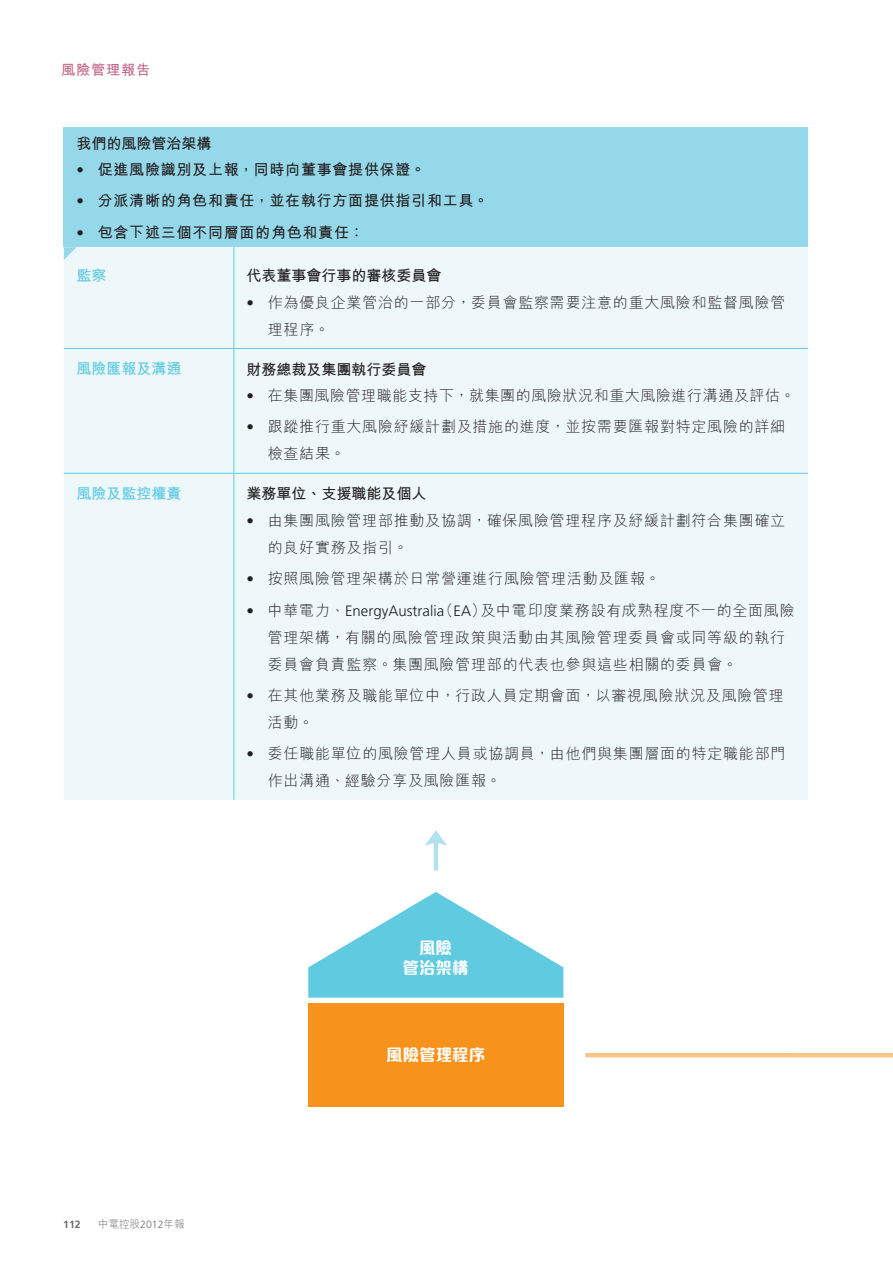
<style>
.page{position:relative;width:893px;height:1263px;background:#fff}
.page>*{position:absolute;margin:0;border:0;box-sizing:border-box;transform-origin:0 0}
.t1{font:16.5px/19.8px "M Elle HK Xbold B5 pc H";color:#fff;text-align:center}
.t2{font:300 15px/27px "M Hei HK";letter-spacing:.05em;color:#231f20}
.t3{font:700 15px "M Hei HK";letter-spacing:.05em;color:#231f20}
.t4{font:700 15px "M Hei HK";color:#231f20}
.t5{font:700 15px "M Hei HK";color:#60cae1}
.t6{font:700 14.25px "M Hei HK";letter-spacing:.05em;color:#c16989}
.t7{font:300 10.5px "M Hei HK";color:#6c6d70}
.t8{font:700 10.5px "Frutiger LT Std";color:#6c6d70}
.s1{font-family:"Frutiger LT Std";font-weight:400}
.s2{font-family:"Frutiger LT Std"}
</style>
<div class="page">
<div style="left:64px;top:128px;width:744px;height:119px;background:#95d8e9"></div>
<div style="left:64px;top:247px;width:744px;height:553px;background:#eef8fb"></div>
<hr style="left:233px;top:247px;width:1px;height:101px;background:#60cae1">
<hr style="left:64px;top:348px;width:170px;height:1px;background:#60cae1">
<hr style="left:234px;top:348px;width:574px;height:1px;background:#60cae1">
<hr style="left:233px;top:349px;width:1px;height:124px;background:#60cae1">
<hr style="left:64px;top:473px;width:170px;height:1px;background:#60cae1">
<hr style="left:234px;top:473px;width:574px;height:1px;background:#60cae1">
<hr style="left:233px;top:474px;width:1px;height:326px;background:#60cae1">
<svg style="left:64px;top:247px;width:12px;height:13px"></svg>
<svg style="left:308px;top:892px;width:255px;height:106px"></svg>
<div style="left:308px;top:1003px;width:256px;height:103px;background:#f7931d"></div>
<svg style="left:425px;top:830px;width:22px;height:41px"></svg>
<hr style="left:585px;top:1053px;width:308px;height:4px;background:#fdc689">
<p class="t6" style="left:61px;top:60px;width:91px">風險管理報告</p>
<p class="t4" style="left:77px;top:132px;width:137px">我們的風險管治架構</p>
<p class="t3" style="left:77px;top:159px;width:351px"><span class="s1">•</span> 促進風險識別及上報，同時向董事會提供保證。</p>
<p class="t3" style="left:77px;top:190px;width:414px"><span class="s1">•</span> 分派清晰的角色和責任，並在執行方面提供指引和工具。</p>
<p class="t3" style="left:77px;top:221px;width:289px"><span class="s1">•</span> 包含下述三個不同層面的角色和責任：</p>
<p class="t5" style="left:77px;top:265px;width:32px">監察</p>
<p class="t4" style="left:247px;top:265px;width:196px">代表董事會行事的審核委員會</p>
<p class="t2" style="left:268px;top:288px;width:519px;text-indent:-21px"><span class="s2">•</span> 作為優良企業管治的一部分，委員會監察需要注意的重大風險和監督風險管理程序。</p>
<p class="t5" style="left:77px;top:357px;width:106px">風險匯報及溝通</p>
<p class="t4" style="left:247px;top:358px;width:181px">財務總裁及集團執行委員會</p>
<p class="t2" style="left:247px;top:382px;width:550px"><span class="s2">•</span> 在集團風險管理職能支持下，就集團的風險狀況和重大風險進行溝通及評估。</p>
<p class="t2" style="left:268px;top:413px;width:519px;text-indent:-21px"><span class="s2">•</span> 跟蹤推行重大風險紓緩計劃及措施的進度，並按需要匯報對特定風險的詳細檢查結果。</p>
<p class="t5" style="left:76px;top:482px;width:106px">風險及監控權責</p>
<p class="t4" style="left:246px;top:483px;width:181px">業務單位、支援職能及個人</p>
<p class="t2" style="left:268px;top:506px;width:519px;text-indent:-21px"><span class="s2">•</span> 由集團風險管理部推動及協調，確保風險管理程序及紓緩計劃符合集團確立的良好實務及指引。</p>
<p class="t2" style="left:246px;top:565px;width:415px"><span class="s2">•</span> 按照風險管理架構於日常營運進行風險管理活動及匯報。</p>
<p class="t2" style="left:268px;top:596px;width:528px;text-indent:-21px"><span class="s2">•</span> 中華電力、<span class="s2">EnergyAustralia</span>（<span class="s2">EA</span>）及中電印度業務設有成熟程度不一的全面風險管理架構，有關的風險管理政策與活動由其風險管理委員會或同等級的執行委員會負責監察。集團風險管理部的代表也參與這些相關的委員會。</p>
<p class="t2" style="left:268px;top:681px;width:517px;text-indent:-21px"><span class="s2">•</span> 在其他業務及職能單位中，行政人員定期會面，以審視風險狀況及風險管理活動。</p>
<p class="t2" style="left:268px;top:739px;width:519px;text-indent:-21px"><span class="s2">•</span> 委任職能單位的風險管理人員或協調員，由他們與集團層面的特定職能部門作出溝通、經驗分享及風險匯報。</p>
<p class="t1" style="left:403px;top:936px;width:67px">風險<br>管治架構</p>
<p class="t8" style="left:63px;top:1218px;width:19px">112</p>
<p class="t7" style="left:98px;top:1216px;width:88px">中電控股<span class="s2">2012</span>年報</p>
<p class="t1" style="left:386px;top:1043px;width:100px">風險管理程序</p>
</div>
